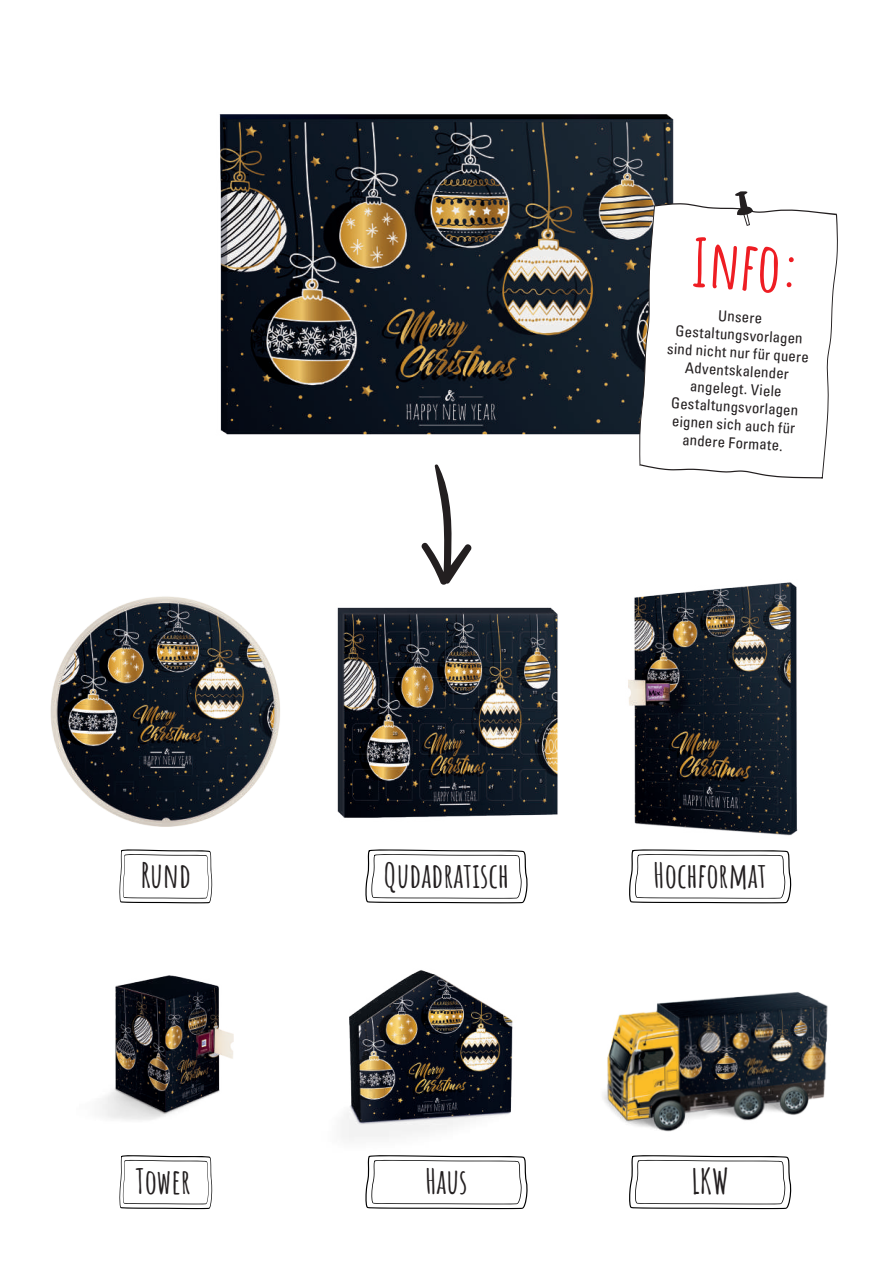
<style>
.page{position:relative;width:893px;height:1263px;background:#fff}
.page>*{position:absolute;margin:0;border:0;box-sizing:border-box;transform-origin:0 0}
.t1{font:700 66.45px "Amatic SC";color:#ee1d23}
.t2{font:700 34.05px "Amatic SC";color:#231f20}
.t3{font:condensed 15px/18px "Univers LT Pro";color:#231f20;text-align:center}
</style>
<div class="page">
<img style="left:219px;top:114px;width:455px;height:321px">
<img style="left:337px;top:607px;width:221px;height:211px">
<img style="left:50px;top:596px;width:230px;height:231px">
<svg style="left:421px;top:464px;width:51px;height:121px"></svg>
<svg style="left:119px;top:849px;width:93px;height:54px"></svg>
<svg style="left:119px;top:1155px;width:93px;height:54px"></svg>
<svg style="left:365px;top:849px;width:163px;height:54px"></svg>
<svg style="left:365px;top:1165px;width:163px;height:44px"></svg>
<svg style="left:629px;top:862px;width:162px;height:41px"></svg>
<svg style="left:629px;top:1155px;width:162px;height:54px"></svg>
<img style="left:628px;top:582px;width:170px;height:280px">
<img style="left:342px;top:970px;width:184px;height:195px">
<img style="left:603px;top:992px;width:225px;height:140px">
<img style="left:100px;top:975px;width:133px;height:145px">
<svg style="left:639px;top:203px;width:199px;height:275px"></svg>
<svg style="left:734px;top:191px;width:19px;height:35px"></svg>
<h2 class="t2" style="left:141px;top:849px;width:52px">Rund</h2>
<h2 class="t2" style="left:136px;top:1155px;width:57px">Tower</h2>
<h1 class="t1" style="left:696px;top:211px;width:110px;rotate:4deg">Info:</h1>
<p class="t3" style="left:670px;top:302px;width:143px;rotate:4deg">Unsere<br>Gestaltungsvorlagen sind nicht nur für quere<br>Adventskalender angelegt. Viele<br>Gestaltungsvorlagen eignen sich auch für andere Formate.</p>
<h2 class="t2" style="left:384px;top:849px;width:127px">Qudadratisch</h2>
<h2 class="t2" style="left:425px;top:1155px;width:44px">Haus</h2>
<h2 class="t2" style="left:654px;top:849px;width:115px">Hochformat</h2>
<h2 class="t2" style="left:691px;top:1155px;width:39px">LKW</h2>
</div>
